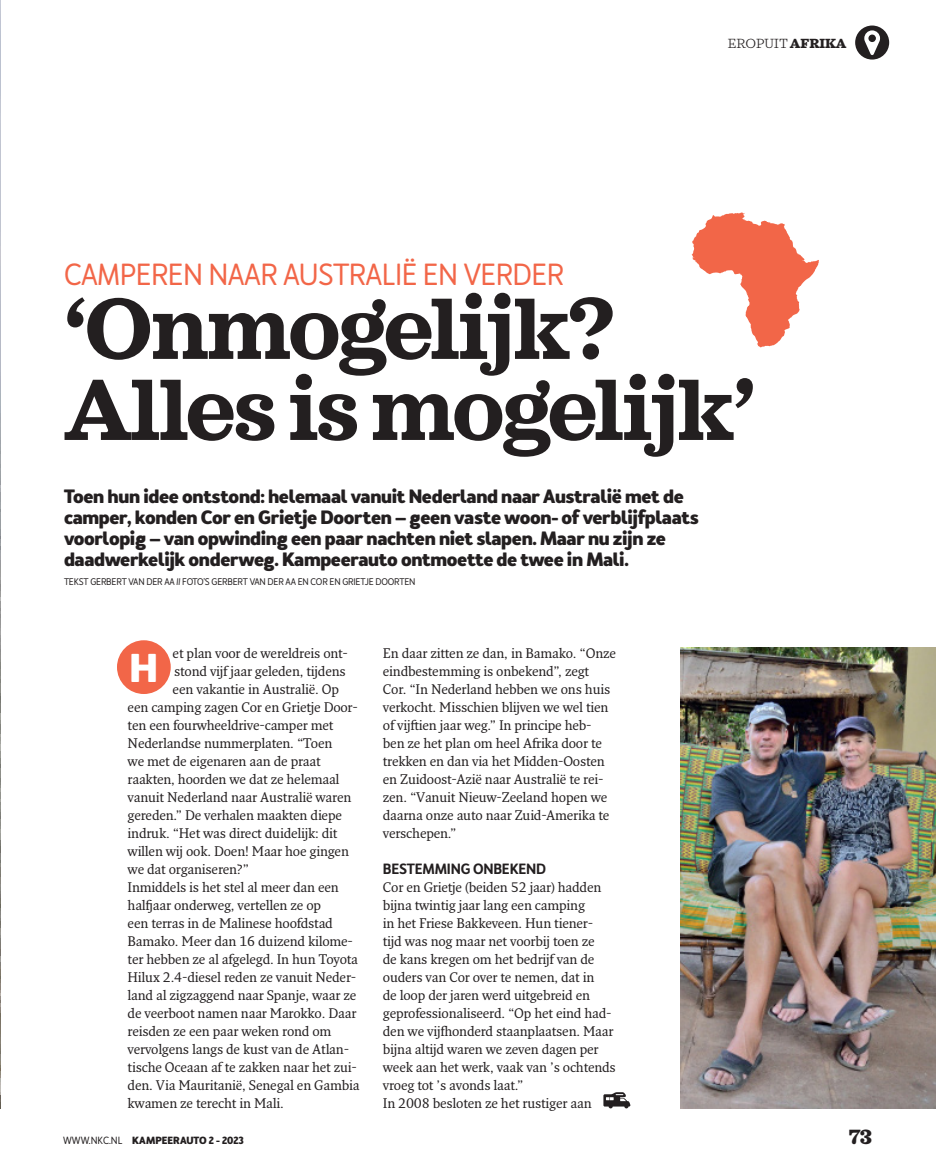
<style>
.page{position:relative;width:936px;height:1170px;background:#fff}
.page>*{position:absolute;margin:0;border:0;box-sizing:border-box;transform-origin:0 0}
.t1{font:700 88.5px/81px "Sagona";letter-spacing:-.03em;color:#231f20}
.t2{font:700 37.5px "Merlo Neue";color:#fff}
.t3{font:28.5px "Merlo Neue";letter-spacing:-.02em;color:#f26648}
.t4{font:800 21px "Sagona";color:#231f20}
.t5{font:700 18px/21px "Merlo Neue";letter-spacing:-.02em;color:#231f20}
.t6{font:600 13.8px "Merlo Neue";letter-spacing:-.015em;color:#231f20}
.t7{font:13.5px/18px "Fresco Pro";letter-spacing:-.015em;color:#231f20}
.t8{font:300 13.5px "Sagona";letter-spacing:-.01em;color:#231f20}
.t9{font:700 9.75px "Merlo Neue";color:#231f20}
.t10{font:9px "Merlo Neue";letter-spacing:-.02em;color:#231f20}
.s1{font-weight:800}
.s2{font-weight:400}
</style>
<div class="page">
<svg style="left:855px;top:26px;width:34px;height:34px"></svg>
<img style="left:0;top:0;width:1px;height:1108px">
<img style="left:680px;top:647px;width:255px;height:461px">
<svg style="left:691px;top:212px;width:128px;height:135px"></svg>
<svg style="left:603px;top:1092px;width:27px;height:16px"></svg>
<div style="left:117px;top:640px;width:54px;height:54px;background:#f26648;border-radius:50%"></div>
<p class="t8" style="left:727px;top:35px;width:120px">EROPUIT <span class="s1">AFRIKA</span></p>
<h3 class="t3" style="left:64px;top:259px;width:501px">CAMPEREN NAAR AUSTRALIË EN VERDER</h3>
<h1 class="t1" style="left:64px;top:294px;width:694px">‘Onmogelijk?<br>Alles is mogelijk’</h1>
<p class="t5" style="left:64px;top:487px;width:636px">Toen hun idee ontstond: helemaal vanuit Nederland naar Australië met de camper, konden Cor en Grietje Doorten – geen vaste woon- of verblijfplaats voorlopig – van opwinding een paar nachten niet slapen. Maar nu zijn ze daadwerkelijk onderweg. Kampeerauto ontmoette de twee in Mali.</p>
<p class="t10" style="left:64px;top:576px;width:353px">TEKST GERBERT VAN DER AA // FOTO’S GERBERT VAN DER AA EN COR EN GRIETJE DOORTEN</p>
<p class="t7" style="left:173px;top:645px;width:177px">et plan voor de wereldreis ont-</p>
<p class="t7" style="left:174px;top:663px;width:173px">stond vijf jaar geleden, tijdens</p>
<p class="t7" style="left:173px;top:681px;width:168px">een vakantie in Australië. Op</p>
<p class="t7" style="left:128px;top:699px;width:232px">een camping zagen Cor en Grietje Door-</p>
<p class="t7" style="left:128px;top:717px;width:207px">ten een fourwheeldrive-camper met</p>
<p class="t7" style="left:128px;top:735px;width:206px">Nederlandse nummerplaten. “Toen</p>
<p class="t7" style="left:128px;top:753px;width:194px">we met de eigenaren aan de praat</p>
<p class="t7" style="left:128px;top:771px;width:213px">raakten, hoorden we dat ze helemaal</p>
<p class="t7" style="left:128px;top:789px;width:225px">vanuit Nederland naar Australië waren</p>
<p class="t7" style="left:128px;top:807px;width:216px">gereden.” De verhalen maakten diepe</p>
<p class="t7" style="left:128px;top:825px;width:211px">indruk. “Het was direct duidelijk: dit</p>
<p class="t7" style="left:128px;top:843px;width:223px">willen wij ook. Doen! Maar hoe gingen</p>
<p class="t7" style="left:128px;top:861px;width:123px">we dat organiseren?”</p>
<p class="t7" style="left:128px;top:879px;width:213px">Inmiddels is het stel al meer dan een</p>
<p class="t7" style="left:128px;top:897px;width:195px">halfjaar onderweg, vertellen ze op</p>
<p class="t7" style="left:128px;top:915px;width:207px">een terras in de Malinese hoofdstad</p>
<p class="t7" style="left:128px;top:933px;width:227px">Bamako. Meer dan 16 duizend kilome-</p>
<p class="t7" style="left:128px;top:951px;width:232px">ter hebben ze al afgelegd. In hun Toyota</p>
<p class="t7" style="left:128px;top:969px;width:230px">Hilux 2.4-diesel reden ze vanuit Neder-</p>
<p class="t7" style="left:128px;top:987px;width:230px">land al zigzaggend naar Spanje, waar ze</p>
<p class="t7" style="left:128px;top:1005px;width:230px">de veerboot namen naar Marokko. Daar</p>
<p class="t7" style="left:128px;top:1023px;width:205px">reisden ze een paar weken rond om</p>
<p class="t7" style="left:128px;top:1041px;width:223px">vervolgens langs de kust van de Atlan-</p>
<p class="t7" style="left:128px;top:1059px;width:231px">tische Oceaan af te zakken naar het zui-</p>
<p class="t7" style="left:128px;top:1077px;width:233px">den. Via Mauritanië, Senegal en Gambia</p>
<p class="t7" style="left:128px;top:1095px;width:158px">kwamen ze terecht in Mali.</p>
<h2 class="t2" style="left:130px;top:651px;width:30px">H</h2>
<p class="t7" style="left:383px;top:645px;width:234px">En daar zitten ze dan, in Bamako. “Onze eindbestemming is onbekend”, zegt Cor. “In Nederland hebben we ons huis verkocht. Misschien blijven we wel tien of vijftien jaar weg.” In principe heb&shy;ben ze het plan om heel Afrika door te trekken en dan via het Midden-Oosten en Zuidoost-Azië naar Australië te rei&shy;zen. “Vanuit Nieuw-Zeeland hopen we daarna onze auto naar Zuid-Amerika te verschepen.”</p>
<p class="t6" style="left:383px;top:863px;width:165px">BESTEMMING ONBEKEND</p>
<p class="t7" style="left:383px;top:879px;width:234px">Cor en Grietje (beiden 52 jaar) hadden bijna twintig jaar lang een camping<br>in het Friese Bakkeveen. Hun tiener-<br>tijd was nog maar net voorbij toen ze<br>de kans kregen om het bedrijf van de ouders van Cor over te nemen, dat in<br>de loop der jaren werd uitgebreid en geprofessionaliseerd. “Op het eind had&shy;den we vijfhonderd staanplaatsen. Maar bijna altijd waren we zeven dagen per week aan het werk, vaak van ’s ochtends vroeg tot ’s avonds laat.”<br>In 2008 besloten ze het rustiger aan</p>
<p class="t9" style="left:63px;top:1136px;width:182px"><span class="s2">WWW.NKC.NL</span> KAMPEERAUTO 2 - 2023</p>
<h3 class="t4" style="left:848px;top:1124px;width:25px">73</h3>
</div>
